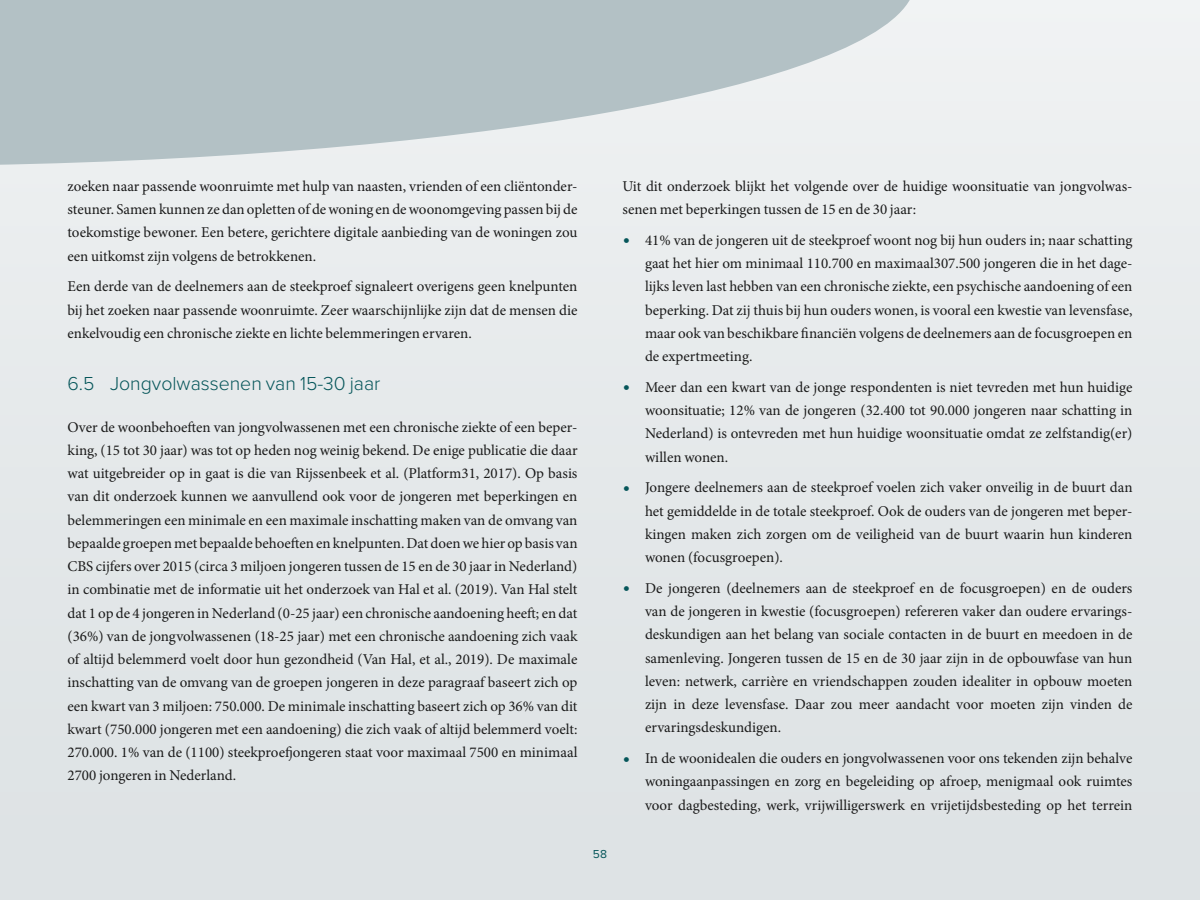
<style>
.page{position:relative;width:1200px;height:900px;background:#e4e8e9}
.page>*{position:absolute;margin:0;border:0;box-sizing:border-box;transform-origin:0 0}
.t1{font:300 19.5px "Proxima Nova";color:#06565a}
.Broodtekst{font:15px/23.2px "Minion Pro";color:#1a1a1a;text-align:justify}
.t2{font:12px "Proxima Nova";color:#06565a}
.s1{font-family:"Proxima Nova";font-size:22.5px;color:#06565a}
</style>
<div class="page">
<svg style="left:0;top:0;width:915px;height:165px;background:#c2cdd0"></svg>
<p class="Broodtekst" style="left:68px;top:175px;width:512px">zoeken naar passende woonruimte met hulp van naasten, vrienden of een cliëntonder&shy;steuner. Samen kunnen ze dan opletten of de woning en de woonomgeving passen bij de toekomstige bewoner. Een betere, gerichtere digitale aanbieding van de woningen zou een uitkomst zijn volgens de betrokkenen.</p>
<p class="Broodtekst" style="left:68px;top:275px;width:511px">Een derde van de deelnemers aan de steekproef signaleert overigens geen knelpunten bij het zoeken naar passende woonruimte. Zeer waarschijnlijke zijn dat de mensen die enkelvoudig een chronische ziekte en lichte belemmeringen ervaren.</p>
<p class="t1" style="left:68px;top:372px;width:314px">6.5 Jongvolwassenen van 15-30 jaar</p>
<p class="Broodtekst" style="left:68px;top:415px;width:512px">Over de woonbehoeften van jongvolwassenen met een chronische ziekte of een beper&shy;king, (15 tot 30 jaar) was tot op heden nog weinig bekend. De enige publicatie die daar wat uitgebreider op in gaat is die van Rijssenbeek et al. (Platform31, 2017). Op basis van dit onderzoek kunnen we aanvullend ook voor de jongeren met beperkingen en belemmeringen een minimale en een maximale inschatting maken van de omvang van bepaalde groepen met bepaalde behoeften en knelpunten. Dat doen we hier op basis van CBS cijfers over 2015 (circa 3 miljoen jongeren tussen de 15 en de 30 jaar in Nederland) in combinatie met de informatie uit het onderzoek van Hal et al. (2019). Van Hal stelt dat 1 op de 4 jongeren in Nederland (0-25 jaar) een chronische aandoening heeft; en dat (36%) van de jongvolwassenen (18-25 jaar) met een chronische aandoening zich vaak of altijd belemmerd voelt door hun gezondheid (Van Hal, et al., 2019). De maximale inschatting van de omvang van de groepen jongeren in deze paragraaf baseert zich op een kwart van 3 miljoen: 750.000. De minimale inschatting baseert zich op 36% van dit kwart (750.000 jongeren met een aandoening) die zich vaak of altijd belemmerd voelt:<br>270.000. 1% van de (1100) steekproefjongeren staat voor maximaal 7500 en minimaal 2700 jongeren in Nederland.</p>
<p class="t2" style="left:593px;top:847px;width:16px">58</p>
<p class="Broodtekst" style="left:622px;top:175px;width:512px">Uit dit onderzoek blijkt het volgende over de huidige woonsituatie van jongvolwas&shy;senen met beperkingen tussen de 15 en de 30 jaar:</p>
<p class="Broodtekst" style="left:645px;top:229px;width:489px;text-indent:-22px"><span class="s1">•</span> 41% van de jongeren uit de steekproef woont nog bij hun ouders in; naar schatting gaat het hier om minimaal 110.700 en maximaal307.500 jongeren die in het dage&shy;lijks leven last hebben van een chronische ziekte, een psychische aandoening of een beperking. Dat zij thuis bij hun ouders wonen, is vooral een kwestie van levensfase, maar ook van beschikbare financiën volgens de deelnemers aan de focusgroepen en de expertmeeting.</p>
<p class="Broodtekst" style="left:645px;top:376px;width:489px;text-indent:-22px"><span class="s1">•</span> Meer dan een kwart van de jonge respondenten is niet tevreden met hun huidige woonsituatie; 12% van de jongeren (32.400 tot 90.000 jongeren naar schatting in Nederland) is ontevreden met hun huidige woonsituatie omdat ze zelfstandig(er) willen wonen.</p>
<p class="Broodtekst" style="left:645px;top:476px;width:489px;text-indent:-22px"><span class="s1">•</span> Jongere deelnemers aan de steekproef voelen zich vaker onveilig in de buurt dan het gemiddelde in de totale steekproef. Ook de ouders van de jongeren met beper&shy;kingen maken zich zorgen om de veiligheid van de buurt waarin hun kinderen wonen (focusgroepen).</p>
<p class="Broodtekst" style="left:645px;top:577px;width:489px;text-indent:-22px"><span class="s1">•</span> De jongeren (deelnemers aan de steekproef en de focusgroepen) en de ouders van de jongeren in kwestie (focusgroepen) refereren vaker dan oudere ervarings&shy;deskundigen aan het belang van sociale contacten in de buurt en meedoen in de samenleving. Jongeren tussen de 15 en de 30 jaar zijn in de opbouwfase van hun leven: netwerk, carrière en vriendschappen zouden idealiter in opbouw moeten zijn in deze levensfase. Daar zou meer aandacht voor moeten zijn vinden de ervaringsdeskundigen.</p>
<p class="Broodtekst" style="left:645px;top:747px;width:489px;text-indent:-22px"><span class="s1">•</span> In de woonidealen die ouders en jongvolwassenen voor ons tekenden zijn behalve woningaanpassingen en zorg en begeleiding op afroep, menigmaal ook ruimtes voor dagbesteding, werk, vrijwilligerswerk en vrijetijdsbesteding op het terrein</p>
</div>
